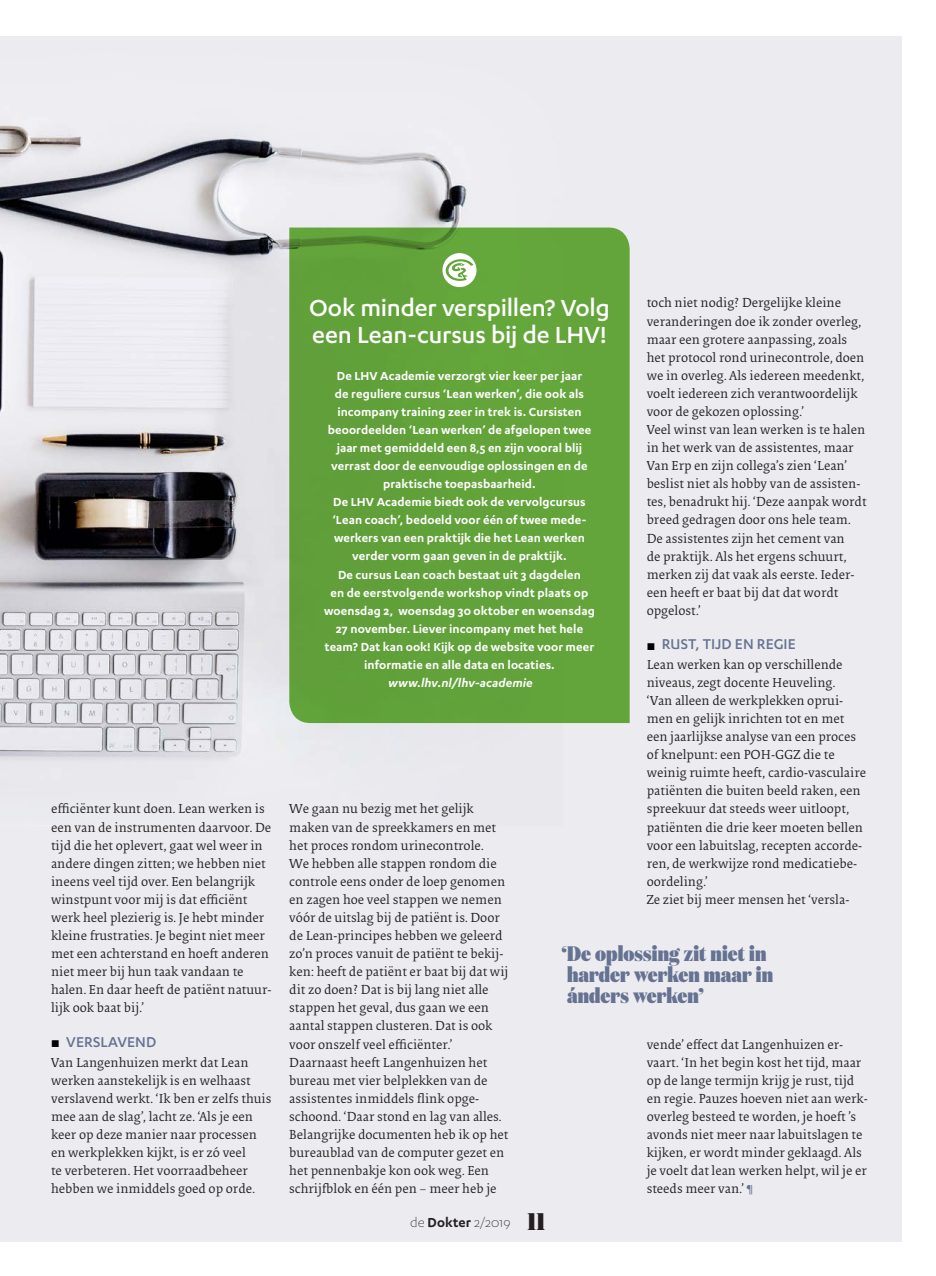
<style>
.page{position:relative;width:936px;height:1276px;background:#fff}
.page>*{position:absolute;margin:0;border:0;box-sizing:border-box;transform-origin:0 0}
.t1{font:500 27px/27px "Karbon";letter-spacing:-.005em;color:#fff}
.t2{font:900 24px "Domaine Disp Cond";color:#231f20}
.t3{font:900 21px/21px "Domaine Disp Cond";letter-spacing:.005em;color:#657292}
.t4{font:500 16.5px "Karbon";letter-spacing:.005em;color:#657292}
.t5{font:300 15px "Karbon";color:#231f20}
.t6{font:13.5px/18.1px "Collis";color:#231f20}
.t7{font:600 13.5px/18.1px "Karbon";letter-spacing:.005em;color:#fff;text-align:center}
.t8{font:italic 600 13.5px "Karbon";letter-spacing:.005em;color:#fff}
.s1{font-family:"Apex New";font-weight:400;font-size:13.5px;color:#000}
.s2{font-family:"Karbon";color:#657292}
.s3{font-weight:600}
</style>
<div class="page">
<div style="left:0;top:36px;width:901px;height:1206px;background:#ecebf0"></div>
<img style="left:0;top:125px;width:562px;height:634px">
<div style="left:289px;top:227px;width:340px;height:496px;background:#61a33a"></div>
<svg style="left:442px;top:253px;width:34px;height:34px"></svg>
<p class="t6" style="left:51px;top:801px;width:222px">efficiënter kunt doen. Lean werken is een van de instrumenten daarvoor. De tijd die het oplevert, gaat wel weer in andere dingen zitten; we hebben niet ineens veel tijd over. Een belangrijk winstpunt voor mij is dat efficiënt werk heel plezierig is. Je hebt minder kleine frustraties. Je begint niet meer met een achterstand en hoeft anderen niet meer bij hun taak vandaan te halen. En daar heeft de patiënt natuur&shy;lijk ook baat bij.’</p>
<p class="t4" style="left:51px;top:1032px;width:107px"><span class="s1">▪</span> VERSLAVEND</p>
<p class="t6" style="left:51px;top:1054px;width:222px">Van Langenhuizen merkt dat Lean werken aanstekelijk is en welhaast verslavend werkt. ‘Ik ben er zelfs thuis mee aan de slag’, lacht ze. ‘Als je een keer op deze manier naar processen en werkplekken kijkt, is er zó veel<br>te verbeteren. Het voorraadbeheer hebben we inmiddels goed op orde.</p>
<p class="t6" style="left:646px;top:295px;width:221px">toch niet nodig? Dergelijke kleine veranderingen doe ik zonder overleg, maar een grotere aanpassing, zoals het protocol rond urinecontrole, doen we in overleg. Als iedereen meedenkt, voelt iedereen zich verantwoordelijk voor de gekozen oplossing.’<br>Veel winst van lean werken is te halen in het werk van de assistentes, maar Van Erp en zijn collega’s zien ‘Lean’ beslist niet als hobby van de assisten&shy;tes, benadrukt hij. ‘Deze aanpak wordt breed gedragen door ons hele team.<br>De assistentes zijn het cement van<br>de praktijk. Als het ergens schuurt, merken zij dat vaak als eerste. Ieder&shy;een heeft er baat bij dat dat wordt opgelost.’</p>
<p class="t4" style="left:646px;top:635px;width:151px"><span class="s1">▪</span> RUST, TIJD EN REGIE</p>
<p class="t6" style="left:646px;top:656px;width:221px">Lean werken kan op verschillende niveaus, zegt docente Heuveling.<br>‘Van alleen de werkplekken oprui&shy;men en gelijk inrichten tot en met een jaarlijkse analyse van een proces of knelpunt: een POH-GGZ die te weinig ruimte heeft, cardio-vasculaire patiënten die buiten beeld raken, een spreekuur dat steeds weer uitloopt, patiënten die drie keer moeten bellen voor een labuitslag, recepten accorde&shy;ren, de werkwijze rond medicatiebe&shy;oordeling.’<br>Ze ziet bij meer mensen het ‘versla-</p>
<h1 class="t1" style="left:309px;top:294px;width:302px">Ook minder verspillen? Volg een Lean-cursus bij de LHV!</h1>
<p class="t7" style="left:324px;top:366px;width:272px">De LHV Academie verzorgt vier keer per jaar<br>de reguliere cursus ‘Lean werken’, die ook als incompany training zeer in trek is. Cursisten beoordeelden ‘Lean werken’ de afgelopen twee jaar met gemiddeld een 8,5 en zijn vooral blij verrast door de eenvoudige oplossingen en de praktische toepasbaarheid.<br>De LHV Academie biedt ook de vervolgcursus ‘Lean coach’, bedoeld voor één of twee mede&shy;werkers van een praktijk die het Lean werken verder vorm gaan geven in de praktijk.<br>De cursus Lean coach bestaat uit 3 dagdelen<br>en de eerstvolgende workshop vindt plaats op woensdag 2, woensdag 30 oktober en woensdag 27 november. Liever incompany met het hele team? Dat kan ook! Kijk op de website voor meer informatie en alle data en locaties.</p>
<p class="t8" style="left:388px;top:675px;width:146px">www.lhv.nl/lhv-academie</p>
<p class="t6" style="left:289px;top:801px;width:221px">We gaan nu bezig met het gelijk maken van de spreekkamers en met het proces rondom urinecontrole.<br>We hebben alle stappen rondom die controle eens onder de loep genomen en zagen hoe veel stappen we nemen vóór de uitslag bij de patiënt is. Door de Lean-principes hebben we geleerd zo’n proces vanuit de patiënt te bekij&shy;ken: heeft de patiënt er baat bij dat wij dit zo doen? Dat is bij lang niet alle stappen het geval, dus gaan we een aantal stappen clusteren. Dat is ook voor onszelf veel efficiënter.’ Daarnaast heeft Langenhuizen het bureau met vier belplekken van de assistentes inmiddels flink opge&shy;schoond. ‘Daar stond en lag van alles.<br>Belangrijke documenten heb ik op het bureaublad van de computer gezet en het pennenbakje kon ook weg. Een schrijfblok en één pen – meer heb je</p>
<h3 class="t3" style="left:561px;top:943px;width:213px">‘De oplossing zit niet in harder werken maar in ánders werken’</h3>
<p class="t6" style="left:646px;top:1036px;width:223px">vende’ effect dat Langenhuizen er&shy;vaart. ‘In het begin kost het tijd, maar op de lange termijn krijg je rust, tijd en regie. Pauzes hoeven niet aan werk&shy;overleg besteed te worden, je hoeft ’s avonds niet meer naar labuitslagen te kijken, er wordt minder geklaagd. Als je voelt dat lean werken helpt, wil je er steeds meer van.’ <span class="s2">¶</span></p>
<p class="t5" style="left:410px;top:1214px;width:102px">de <span class="s3">Dokter</span> 2/2019</p>
<h2 class="t2" style="left:527px;top:1206px;width:19px">11</h2>
</div>
